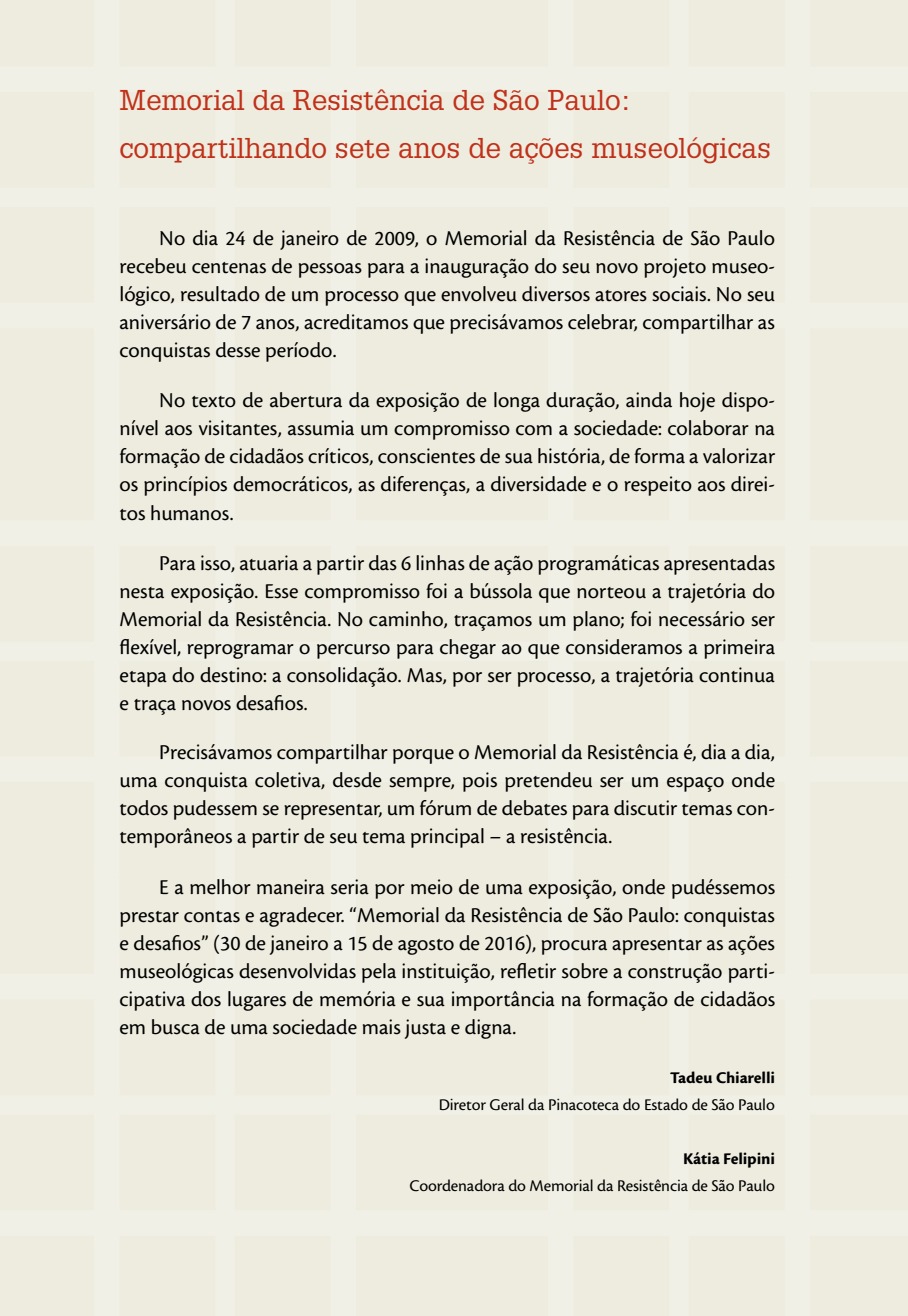
<style>
.page{position:relative;width:908px;height:1316px;background:#fff}
.page>*{position:absolute;margin:0;border:0;box-sizing:border-box;transform-origin:0 0}
.t1{font:28px/48px "Glypha";color:#c0311a}
.t2{font:22px/28px "Cronos MM 408 11";color:#000;text-align:justify}
.t3{font:17px "Cronos MM 408 8";letter-spacing:-.01em;color:#000}
.t4{font:17px "Cronos MM 700 8";letter-spacing:-.01em;color:#000}
</style>
<div class="page">
<div style="left:0;top:0;width:452px;height:424px;background:#eeecdf"></div>
<div style="left:0;top:424px;width:452px;height:453px;background:#eeecdf"></div>
<div style="left:0;top:877px;width:452px;height:438px;background:#eeecdf"></div>
<div style="left:452px;top:0;width:453px;height:424px;background:#eeecdf"></div>
<div style="left:452px;top:424px;width:453px;height:453px;background:#eeecdf"></div>
<div style="left:452px;top:877px;width:453px;height:438px;background:#eeecdf"></div>
<hr style="left:905px;top:0;width:3px;height:1316px;background:#eeecdf">
<p class="t1" style="left:119px;top:76px;width:652px">Memorial da Resistência de São Paulo: compartilhando sete anos de ações museológicas</p>
<p class="t2" style="left:119px;top:225px;width:656px;text-indent:40px">No dia 24 de janeiro de 2009, o Memorial da Resistência de São Paulo recebeu centenas de pessoas para a inauguração do seu novo projeto museo&shy;lógico, resultado de um processo que envolveu diversos atores sociais. No seu aniversário de 7 anos, acreditamos que precisávamos celebrar, compartilhar as conquistas desse período.</p>
<p class="t2" style="left:119px;top:387px;width:656px;text-indent:40px">No texto de abertura da exposição de longa duração, ainda hoje dispo&shy;nível aos visitantes, assumia um compromisso com a sociedade: colaborar na formação de cidadãos críticos, conscientes de sua história, de forma a valorizar os princípios democráticos, as diferenças, a diversidade e o respeito aos direi&shy;tos humanos.</p>
<p class="t2" style="left:119px;top:549px;width:656px;text-indent:40px">Para isso, atuaria a partir das 6 linhas de ação programáticas apresentadas nesta exposição. Esse compromisso foi a bússola que norteou a trajetória do Memorial da Resistência. No caminho, traçamos um plano; foi necessário ser flexível, reprogramar o percurso para chegar ao que consideramos a primeira etapa do destino: a consolidação. Mas, por ser processo, a trajetória continua e traça novos desafios.</p>
<p class="t2" style="left:119px;top:738px;width:656px;text-indent:40px">Precisávamos compartilhar porque o Memorial da Resistência é, dia a dia, uma conquista coletiva, desde sempre, pois pretendeu ser um espaço onde todos pudessem se representar, um fórum de debates para discutir temas con&shy;temporâneos a partir de seu tema principal – a resistência.</p>
<p class="t2" style="left:119px;top:873px;width:656px;text-indent:40px">E a melhor maneira seria por meio de uma exposição, onde pudéssemos prestar contas e agradecer. “Memorial da Resistência de São Paulo: conquistas e desafios” (30 de janeiro a 15 de agosto de 2016), procura apresentar as ações museológicas desenvolvidas pela instituição, refletir sobre a construção parti&shy;cipativa dos lugares de memória e sua importância na formação de cidadãos em busca de uma sociedade mais justa e digna.</p>
<p class="t4" style="left:670px;top:1067px;width:106px">Tadeu Chiarelli</p>
<p class="t3" style="left:438px;top:1095px;width:337px">Diretor Geral da Pinacoteca do Estado de São Paulo</p>
<p class="t4" style="left:682px;top:1148px;width:93px">Kátia Felipini</p>
<p class="t3" style="left:409px;top:1176px;width:367px">Coordenadora do Memorial da Resistência de São Paulo</p>
</div>
